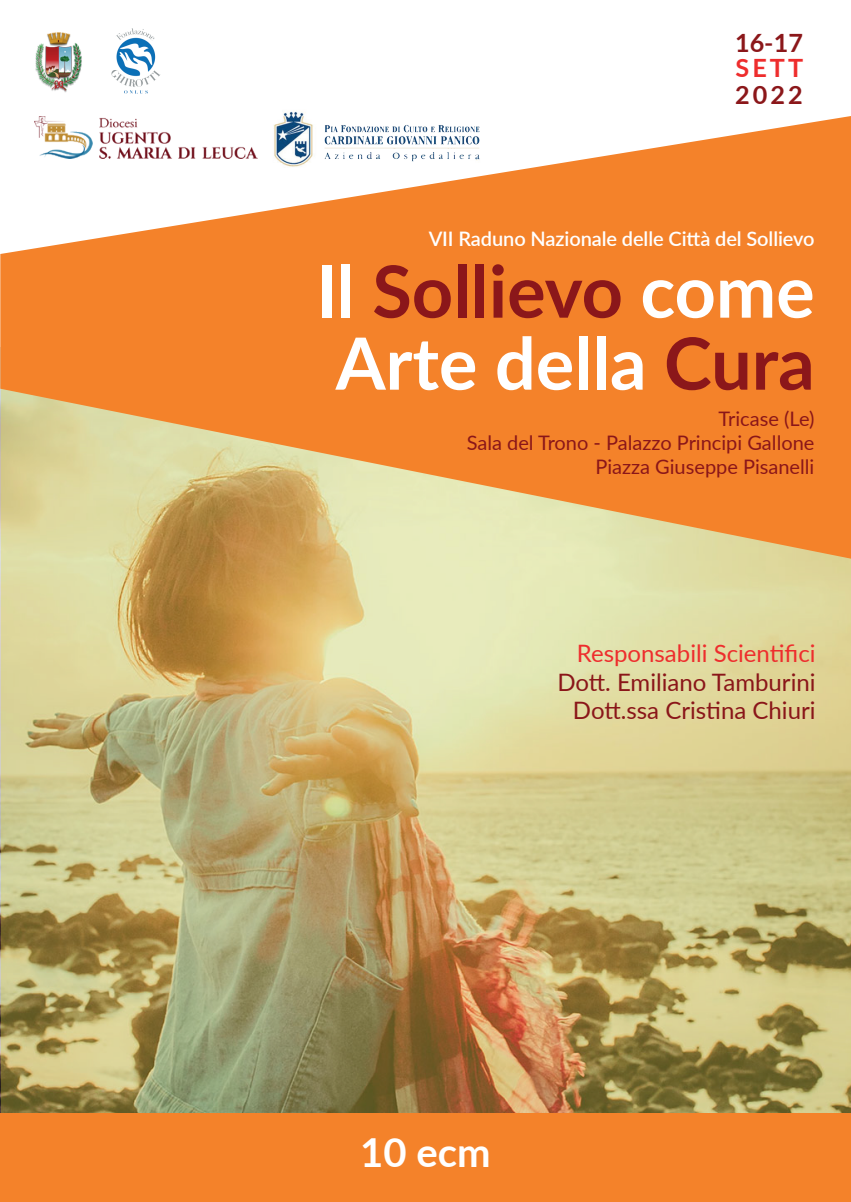
<style>
.page{position:relative;width:851px;height:1202px;background:#fff}
.page>*{position:absolute;margin:0;border:0;box-sizing:border-box;transform-origin:0 0}
.t1{font:700 72px/72px "Lato";color:#fff}
.t2{font:700 40px "Lato";color:#fff}
.t3{font:700 25.2px "Lato";letter-spacing:.12em;color:#8b171a}
.t4{font:700 25.2px "Lato";color:#ee2d2d}
.t5{font:24px/28.8px "Lato";color:#8a1619;text-align:right}
.t6{font:24px "Lato";color:#ee2d2d}
.t7{font:20px/24px "Lato";color:#8a1619;text-align:right}
.t8{font:600 20px "Lato";letter-spacing:-.005em;color:#fff}
.s1{color:#8b171a}
</style>
<div class="page">
<img style="left:2px;top:559px;width:848px;height:554px">
<svg style="left:0;top:116px;width:850px;height:443px;background:#ef9f56"></svg>
<div style="left:0;top:1113px;width:850px;height:89px;background:#f4822a"></div>
<img style="left:270px;top:111px;width:216px;height:58px">
<img style="left:111px;top:28px;width:50px;height:66px">
<img style="left:35px;top:32px;width:47px;height:60px">
<img style="left:35px;top:116px;width:223px;height:43px">
<p class="t3" style="left:735px;top:28px;width:69px">16-17</p>
<p class="t4" style="left:735px;top:53px;width:69px">SETT</p>
<p class="t3" style="left:735px;top:80px;width:69px">2022</p>
<p class="t8" style="left:428px;top:224px;width:387px">VII Raduno Nazionale delle Città del Sollievo</p>
<h1 class="t1" style="left:316px;top:257px;width:500px">Il <span class="s1">Sollievo</span> come<br>Arte della <span class="s1">Cura</span></h1>
<p class="t7" style="left:466px;top:408px;width:349px">Tricase (Le)<br>Sala del Trono - Palazzo Principi Gallone<br>Piazza Giuseppe Pisanelli</p>
<p class="t6" style="left:576px;top:636px;width:240px">Responsabili Scientifici</p>
<p class="t5" style="left:557px;top:666px;width:260px">Dott. Emiliano Tamburini<br>Dott.ssa Cristina Chiuri</p>
<h2 class="t2" style="left:360px;top:1130px;width:132px">10 ecm</h2>
</div>
